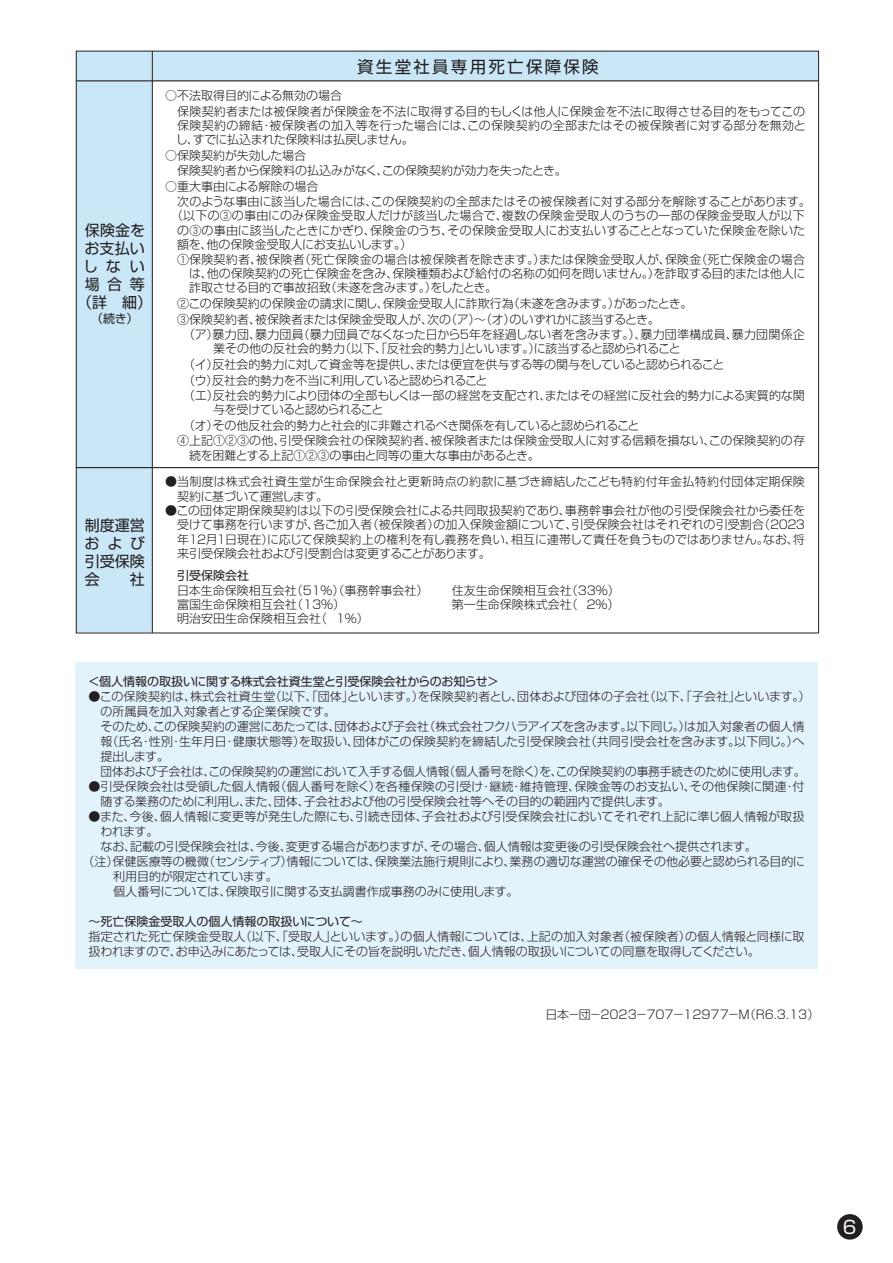
<style>
.page{position:relative;width:893px;height:1263px;background:#fff}
.page>*{position:absolute;margin:0;border:0;box-sizing:border-box;transform-origin:0 0}
.t1{font:18px "Shin Go Pr 5";color:#fff}
.t2{font:16.5px "Shin Go Pr 5";letter-spacing:.135em;color:#231f20}
.t3{font:15px/18px "Shin Go Pr 5";letter-spacing:.01em;color:#231f20;text-align:justify}
.t4{font:300 12px/15px "Shin Go Pr 5";color:#231f20}
.t5{font:300 12px/15.6px "Shin Go Pr 5";letter-spacing:-.02em;color:#231f20}
.t6{font:12px "Shin Go Pr 5";color:#231f20}
.t7{font:300 12px/14.4px "Shin Go Pr 5";letter-spacing:.02em;color:#231f20}
.t8{font:300 12px "Shin Go Pr 5";letter-spacing:-.03em;color:#231f20}
.t9{font:300 12px "Shin Go Pr 5";letter-spacing:-.045em;color:#231f20}
</style>
<div class="page">
<div style="left:75px;top:663px;width:742px;height:306px;background:#e3f3fb"></div>
<div style="left:76px;top:81px;width:76px;height:551px;background:#cae7f8"></div>
<hr style="left:76px;top:467px;width:742px;height:1px;background:#231f20">
<div style="left:76px;top:51px;width:743px;height:30px;background:#cae7f8"></div>
<hr style="left:76px;top:80px;width:742px;height:1px;background:#231f20">
<hr style="left:152px;top:51px;width:1px;height:582px;background:#231f20">
<div style="left:837px;top:1214px;width:26px;height:25px;background:#231f20;border-radius:50%"></div>
<p class="t3" style="left:77px;top:219px;width:77px;text-align:center">保険金をお支払いしない場合等（詳 細）</p>
<p class="t6" style="left:91px;top:309px;width:49px">（続き）</p>
<p class="t3" style="left:76px;top:220px;width:77px">（詳 細）</p>
<p class="t6" style="left:90px;top:238px;width:49px">（続き）</p>
<p class="t3" style="left:84px;top:502px;width:62px">および引受保険会</p>
<p class="t3" style="left:85px;top:515px;width:62px">制度運営および引受保険会</p>
<p class="t3" style="left:129px;top:538px;width:16px">社</p>
<p class="t3" style="left:130px;top:569px;width:16px">社</p>
<h2 class="t2" style="left:357px;top:53px;width:243px">資生堂社員専用死亡保障保険</h2>
<p class="t4" style="left:177px;top:87px;width:629px;line-height:15.6px;text-indent:-12px">○不法取得目的による無効の場合<br>保険契約者または被保険者が保険金を不法に取得する目的もしくは他人に保険金を不法に取得させる目的をもってこの</p>
<p class="t4" style="left:176px;top:117px;width:631px;line-height:14.1px">保険契約の締結・被保険者の加入等を行った場合には、この保険契約の全部またはその被保険者に対する部分を無効とし、すでに払込まれた保険料は払戻しません。</p>
<p class="t4" style="left:177px;top:146px;width:391px;line-height:15.6px;text-indent:-12px">○保険契約が失効した場合<br>保険契約者から保険料の払込みがなく、この保険契約が効力を失ったとき。</p>
<p class="t4" style="left:177px;top:177px;width:635px;line-height:15.6px;text-indent:-12px">○重大事由による解除の場合<br>次のような事由に該当した場合には、この保険契約の全部またはその被保険者に対する部分を解除することがあります。</p>
<p class="t4" style="left:177px;top:208px;width:629px;line-height:14.1px;text-align:justify;text-indent:-6px">（以下の③の事由にのみ保険金受取人だけが該当した場合で、複数の保険金受取人のうちの一部の保険金受取人が以下の③の事由に該当したときにかぎり、保険金のうち、その保険金受取人にお支払いすることとなっていた保険金を除いた額を、他の保険金受取人にお支払いします。）</p>
<p class="t4" style="left:189px;top:251px;width:618px;line-height:14.1px;text-align:justify;text-indent:-12px">①保険契約者、被保険者（死亡保険金の場合は被保険者を除きます。）または保険金受取人が、保険金（死亡保険金の場合は、他の保険契約の死亡保険金を含み、保険種類および給付の名称の如何を問いません。）を詐取する目的または他人に詐取させる目的で事故招致（未遂を含みます。）をしたとき。</p>
<p class="t4" style="left:177px;top:295px;width:517px">②この保険契約の保険金の請求に関し、保険金受取人に詐欺行為（未遂を含みます。）があったとき。</p>
<p class="t4" style="left:177px;top:310px;width:484px">③保険契約者、被保険者または保険金受取人が、次の（ア）～（オ）のいずれかに該当するとき。</p>
<p class="t4" style="left:183px;top:326px;width:623px">（ア）暴力団、暴力団員（暴力団員でなくなった日から５年を経過しない者を含みます。）、暴力団準構成員、暴力団関係企</p>
<p class="t5" style="left:183px;top:340px;width:623px;text-indent:30px">業その他の反社会的勢力（以下、「反社会的勢力」といいます。）に該当すると認められること<br>（イ）反社会的勢力に対して資金等を提供し、または便宜を供与する等の関与をしていると認められること<br>（ウ）反社会的勢力を不当に利用していると認められること<br>（エ）反社会的勢力により団体の全部もしくは一部の経営を支配され、またはその経営に反社会的勢力による実質的な関</p>
<p class="t9" style="left:213px;top:400px;width:172px">与を受けていると認められること</p>
<p class="t8" style="left:183px;top:415px;width:458px">（オ）その他反社会的勢力と社会的に非難されるべき関係を有していると認められること</p>
<p class="t4" style="left:177px;top:432px;width:629px">④上記①②③の他、引受保険会社の保険契約者、被保険者または保険金受取人に対する信頼を損ない、この保険契約の存</p>
<p class="t4" style="left:189px;top:446px;width:352px">続を困難とする上記①②③の事由と同等の重大な事由があるとき。</p>
<p class="t7" style="left:177px;top:473px;width:629px;text-indent:-12px">●当制度は株式会社資生堂が生命保険会社と更新時点の約款に基づき締結したこども特約付年金払特約付団体定期保険契約に基づいて運営します。</p>
<p class="t4" style="left:177px;top:502px;width:630px;line-height:14.4px;text-align:justify;text-indent:-12px">●この団体定期保険契約は以下の引受保険会社による共同取扱契約であり、事務幹事会社が他の引受保険会社から委任を受けて事務を行いますが、各ご加入者（被保険者）の加入保険金額について、引受保険会社はそれぞれの引受割合（2023年12月1日現在）に応じて保険契約上の権利を有し義務を負い、相互に連帯して責任を負うものではありません。なお、将来引受保険会社および引受割合は変更することがあります。</p>
<p class="t6" style="left:177px;top:566px;width:73px">引受保険会社</p>
<p class="t4" style="left:177px;top:581px;width:253px">日本生命保険相互会社（5１％）（事務幹事会社）</p>
<p class="t4" style="left:452px;top:581px;width:170px">住友生命保険相互会社（33％）</p>
<p class="t4" style="left:177px;top:596px;width:169px">富国生命保険相互会社（1３％）</p>
<p class="t4" style="left:452px;top:596px;width:169px">第一生命保険株式会社（ ２％）</p>
<p class="t4" style="left:177px;top:610px;width:193px">明治安田生命保険相互会社（ １％）</p>
<p class="t6" style="left:88px;top:672px;width:412px">＜個人情報の取扱いに関する株式会社資生堂と引受保険会社からのお知らせ＞</p>
<p class="t4" style="left:101px;top:688px;width:711px;text-indent:-12px">●この保険契約は、株式会社資生堂（以下、「団体」といいます。）を保険契約者とし、団体および団体の子会社（以下、「子会社」といいます。）の所属員を加入対象者とする企業保険です。<br>そのため、この保険契約の運営にあたっては、団体および子会社（株式会社フクハラアイズを含みます。以下同じ。）は加入対象者の個人情報（氏名・性別・生年月日・健康状態等）を取扱い、団体がこの保険契約を締結した引受保険会社（共同引受会社を含みます。以下同じ。）へ提出します。<br>団体および子会社は、この保険契約の運営において入手する個人情報（個人番号を除く）を、この保険契約の事務手続きのために使用します。</p>
<p class="t4" style="left:101px;top:778px;width:705px;text-indent:-12px">●引受保険会社は受領した個人情報（個人番号を除く）を各種保険の引受け・継続・維持管理、保険金等のお支払い、その他保険に関連・付随する業務のために利用し、また、団体、子会社および他の引受保険会社等へその目的の範囲内で提供します。</p>
<p class="t4" style="left:89px;top:808px;width:717px">●また、今後、個人情報に変更等が発生した際にも、引続き団体、子会社および引受保険会社においてそれぞれ上記に準じ個人情報が取扱</p>
<p class="t4" style="left:100px;top:823px;width:59px">われます。</p>
<p class="t4" style="left:100px;top:838px;width:658px">なお、記載の引受保険会社は、今後、変更する場合がありますが、その場合、個人情報は変更後の引受保険会社へ提供されます。</p>
<p class="t4" style="left:83px;top:853px;width:724px">（注）保健医療等の機微（センシティブ）情報については、保険業法施行規則により、業務の適切な運営の確保その他必要と認められる目的に</p>
<p class="t5" style="left:113px;top:868px;width:166px">利用目的が限定されています。</p>
<p class="t4" style="left:113px;top:883px;width:407px">個人番号については、保険取引に関する支払調書作成事務のみに使用します。</p>
<p class="t6" style="left:88px;top:912px;width:276px">～死亡保険金受取人の個人情報の取扱いについて～</p>
<p class="t4" style="left:89px;top:928px;width:717px">指定された死亡保険金受取人（以下、「受取人」といいます。）の個人情報については、上記の加入対象者（被保険者）の個人情報と同様に取扱われますので、お申込みにあたっては、受取人にその旨を説明いただき、個人情報の取扱いについての同意を取得してください。</p>
<p class="t4" style="left:545px;top:1006px;width:275px">日本－団－2023－707－12977－M（R6.3.13）</p>
<h1 class="t1" style="left:843px;top:1212px;width:15px">6</h1>
</div>
